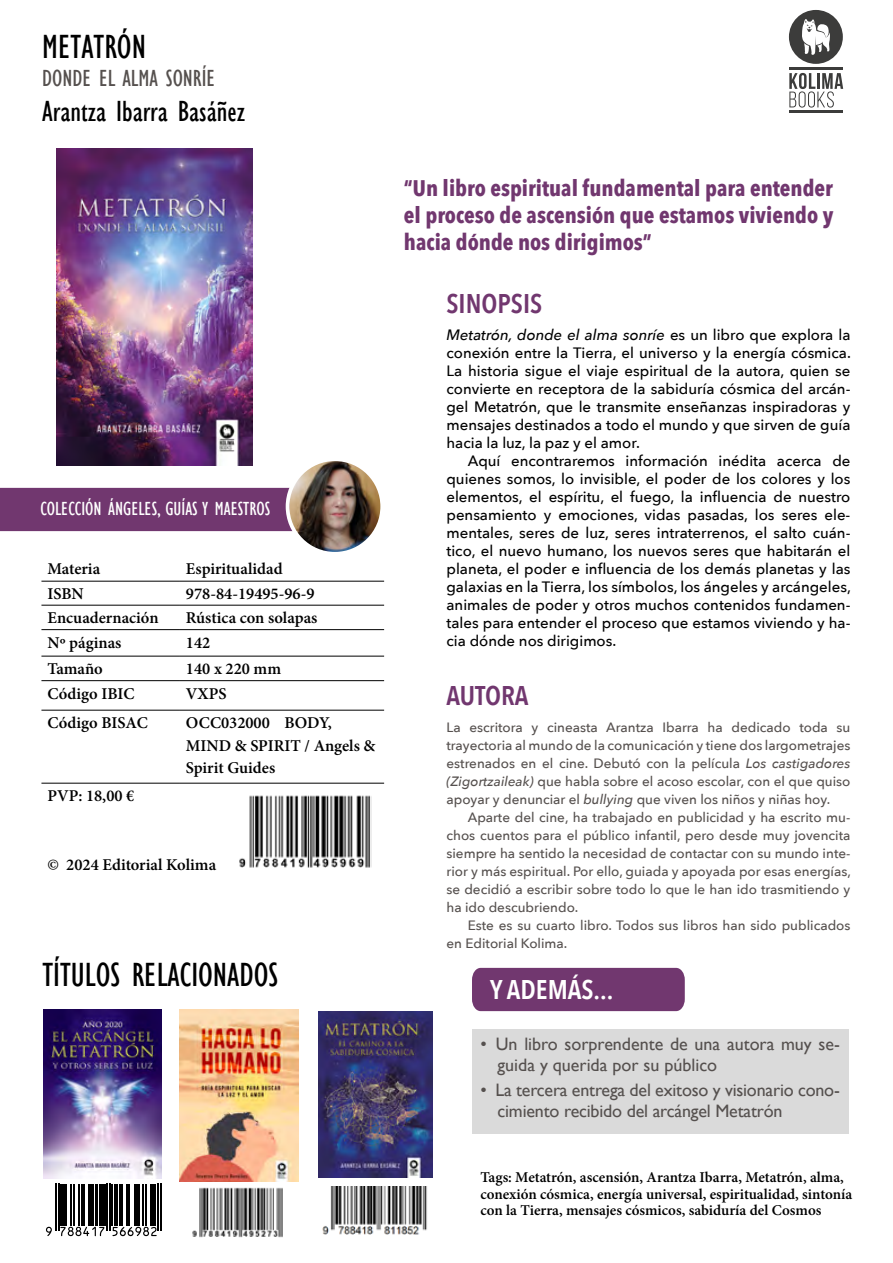
<style>
.page{position:relative;width:893px;height:1263px;background:#fff}
.page>*{position:absolute;margin:0;border:0;box-sizing:border-box;transform-origin:0 0}
.t1{font:condensed 34.5px "Gill Sans";color:#000}
.t2{font:condensed 30px "Gill Sans";color:#000}
.t3{font:600 27px "Avenir Next Condensed";color:#71376f}
.t4{font:600 27px "Avenir Next Condensed";color:#fff}
.t5{font:condensed 24px "Gill Sans";color:#55504e}
.t6{font:700 22.5px/27px "Avenir Next Condensed";color:#71376f;text-align:justify}
.t7{font:condensed 19.5px "Gill Sans";color:#fff}
.t8{font:18px/21px "Gill Sans";letter-spacing:-.01em;color:#55504e}
.t9{font:600 16.5px/22.5px "Minion Pro";color:#000}
.t10{font:500 15px/18px "Avenir Next";color:#000;text-align:justify}
.t11{font:600 15px/16.5px "Minion Pro";color:#000}
.t12{font:500 13.5px/18px "Avenir Next";color:#55504e;text-align:justify}
.s1{font-family:"Gill Sans Std"}
.s2{font-style:italic}
</style>
<div class="page">
<div style="left:789px;top:10px;width:54px;height:54px;background:#3c3c3b;border-radius:50%"></div>
<svg style="left:802px;top:19px;width:28px;height:36px"></svg>
<svg style="left:789px;top:73px;width:54px;height:35px"></svg>
<hr style="left:789px;top:111px;width:54px;height:2px;background:#3c3c3b">
<hr style="left:789px;top:67px;width:54px;height:3px;background:#3c3c3b">
<div style="left:472px;top:1029px;width:376px;height:58px;background:#dadada"></div>
<div style="left:472px;top:1075px;width:376px;height:59px;background:#dadada"></div>
<div style="left:0;top:488px;width:289px;height:43px;background:#71376f"></div>
<div style="left:472px;top:968px;width:213px;height:43px;background:#71376f"></div>
<hr style="left:180px;top:581px;width:204px;height:1px;background:#000">
<hr style="left:180px;top:605px;width:204px;height:1px;background:#000">
<hr style="left:180px;top:629px;width:204px;height:1px;background:#000">
<hr style="left:180px;top:656px;width:204px;height:1px;background:#000">
<hr style="left:180px;top:680px;width:204px;height:1px;background:#000">
<hr style="left:180px;top:710px;width:204px;height:1px;background:#000">
<hr style="left:180px;top:783px;width:204px;height:1px;background:#000">
<hr style="left:41px;top:581px;width:139px;height:1px;background:#000">
<hr style="left:41px;top:605px;width:139px;height:1px;background:#000">
<hr style="left:41px;top:629px;width:139px;height:1px;background:#000">
<hr style="left:41px;top:656px;width:139px;height:1px;background:#000">
<hr style="left:41px;top:680px;width:139px;height:1px;background:#000">
<hr style="left:41px;top:710px;width:139px;height:1px;background:#000">
<hr style="left:41px;top:783px;width:139px;height:1px;background:#000">
<img style="left:289px;top:462px;width:90px;height:89px">
<div style="left:286px;top:457px;width:98px;height:99px;border:4px solid #fff;border-radius:50%"></div>
<img style="left:44px;top:1009px;width:118px;height:169px">
<svg style="left:46px;top:1227px;width:6px;height:9px"></svg>
<hr style="left:56px;top:1184px;width:1px;height:47px;background:#000">
<hr style="left:58px;top:1184px;width:1px;height:47px;background:#000">
<hr style="left:60px;top:1184px;width:4px;height:41px;background:#000">
<hr style="left:65px;top:1184px;width:2px;height:41px;background:#000">
<hr style="left:70px;top:1184px;width:1px;height:41px;background:#000">
<hr style="left:74px;top:1184px;width:1px;height:41px;background:#000">
<hr style="left:78px;top:1184px;width:1px;height:41px;background:#000">
<hr style="left:81px;top:1184px;width:1px;height:41px;background:#000">
<hr style="left:83px;top:1184px;width:2px;height:41px;background:#000">
<hr style="left:88px;top:1184px;width:2px;height:41px;background:#000">
<hr style="left:91px;top:1184px;width:2px;height:41px;background:#000">
<hr style="left:96px;top:1184px;width:2px;height:41px;background:#000">
<svg style="left:60px;top:1227px;width:44px;height:9px"></svg>
<hr style="left:99px;top:1184px;width:3px;height:41px;background:#000">
<hr style="left:103px;top:1184px;width:3px;height:41px;background:#000">
<hr style="left:107px;top:1184px;width:1px;height:47px;background:#000">
<hr style="left:109px;top:1184px;width:1px;height:47px;background:#000">
<hr style="left:111px;top:1184px;width:1px;height:41px;background:#000">
<hr style="left:115px;top:1184px;width:3px;height:41px;background:#000">
<hr style="left:119px;top:1184px;width:1px;height:41px;background:#000">
<hr style="left:121px;top:1184px;width:1px;height:41px;background:#000">
<hr style="left:127px;top:1184px;width:1px;height:41px;background:#000">
<hr style="left:129px;top:1184px;width:1px;height:41px;background:#000">
<hr style="left:134px;top:1184px;width:4px;height:41px;background:#000">
<hr style="left:139px;top:1184px;width:1px;height:41px;background:#000">
<hr style="left:142px;top:1184px;width:1px;height:41px;background:#000">
<hr style="left:146px;top:1184px;width:1px;height:41px;background:#000">
<svg style="left:113px;top:1227px;width:44px;height:9px"></svg>
<hr style="left:150px;top:1184px;width:2px;height:41px;background:#000">
<hr style="left:153px;top:1184px;width:3px;height:41px;background:#000">
<hr style="left:158px;top:1184px;width:1px;height:47px;background:#000">
<hr style="left:160px;top:1184px;width:1px;height:47px;background:#000">
<img style="left:318px;top:1011px;width:115px;height:166px">
<img style="left:322px;top:1186px;width:105px;height:49px">
<img style="left:180px;top:1010px;width:119px;height:171px">
<img style="left:192px;top:1187px;width:91px;height:51px">
<img style="left:56px;top:149px;width:197px;height:316px">
<img style="left:239px;top:795px;width:132px;height:73px">
<h1 class="t1" style="left:42px;top:27px;width:105px">METATRÓN</h1>
<h3 class="t5" style="left:42px;top:64px;width:174px">DONDE EL ALMA SONRÍE</h3>
<h2 class="t2" style="left:42px;top:93px;width:205px">Arantza Ibarra Basá<span class="s1">ñ</span>ez</h2>
<h3 class="t7" style="left:40px;top:497px;width:231px">COLECCIÓN ÁNGELES, GUÍAS Y MAESTROS</h3>
<p class="t9" style="left:47px;top:557px;width:54px">Materia</p>
<p class="t9" style="left:186px;top:557px;width:98px">Espiritualidad</p>
<p class="t9" style="left:47px;top:582px;width:38px">ISBN</p>
<p class="t9" style="left:186px;top:582px;width:130px">978-84-19495-96-9</p>
<p class="t9" style="left:47px;top:606px;width:113px">Encuadernación</p>
<p class="t9" style="left:186px;top:606px;width:133px">Rústica con solapas</p>
<p class="t9" style="left:47px;top:631px;width:75px">Nº páginas</p>
<p class="t9" style="left:186px;top:631px;width:26px">142</p>
<p class="t9" style="left:47px;top:657px;width:57px">Tamaño</p>
<p class="t9" style="left:186px;top:657px;width:97px">140 x 220 mm</p>
<p class="t9" style="left:47px;top:682px;width:88px">Código IBIC</p>
<p class="t9" style="left:186px;top:682px;width:42px">VXPS</p>
<p class="t9" style="left:47px;top:711px;width:102px">Código BISAC</p>
<p class="t9" style="left:186px;top:711px;width:191px">OCC032000 BODY,<br>MIND &amp; SPIRIT / Angels &amp;<br>Spirit Guides</p>
<p class="t9" style="left:47px;top:784px;width:88px">PVP: 18,00 €</p>
<p class="t9" style="left:47px;top:853px;width:170px">© 2024 Editorial Kolima</p>
<h1 class="t1" style="left:43px;top:954px;width:237px">TÍTULOS RELACIONADOS</h1>
<h3 class="t6" style="left:404px;top:175px;width:431px">“Un libro espiritual fundamental para entender el proceso de ascensión que estamos viviendo y hacia dónde nos dirigimos”</h3>
<h3 class="t3" style="left:446px;top:280px;width:97px">SINOPSIS</h3>
<p class="t10" style="left:446px;top:325px;width:406px"><span class="s2">Metatrón, donde el alma sonríe</span> es un libro que explora la conexión entre la Tierra, el universo y la energía cósmica.<br>La historia sigue el viaje espiritual de la autora, quien se convierte en receptora de la sabiduría cósmica del arcán&shy;gel Metatrón, que le transmite enseñanzas inspiradoras y mensajes destinados a todo el mundo y que sirven de guía hacia la luz, la paz y el amor.</p>
<p class="t10" style="left:446px;top:451px;width:406px;text-indent:21px">Aquí encontraremos información inédita acerca de quienes somos, lo invisible, el poder de los colores y los elementos, el espíritu, el fuego, la influencia de nuestro pensamiento y emociones, vidas pasadas, los seres ele&shy;mentales, seres de luz, seres intraterrenos, el salto cuán&shy;tico, el nuevo humano, los nuevos seres que habitarán el planeta, el poder e influencia de los demás planetas y las galaxias en la Tierra, los símbolos, los ángeles y arcángeles, animales de poder y otros muchos contenidos fundamen&shy;tales para entender el proceso que estamos viviendo y ha&shy;cia dónde nos dirigimos.</p>
<h3 class="t3" style="left:446px;top:672px;width:84px">AUTORA</h3>
<p class="t12" style="left:446px;top:718px;width:405px">La escritora y cineasta Arantza Ibarra ha dedicado toda su trayectoria al mundo de la comunicación y tiene dos largometrajes estrenados en el cine. Debutó con la película <span class="s2">Los castigadores (Zigortzaileak)</span> que habla sobre el acoso escolar, con el que quiso apoyar y denunciar el <span class="s2">bullying</span> que viven los niños y niñas hoy.</p>
<p class="t12" style="left:446px;top:808px;width:406px;text-indent:21px">Aparte del cine, ha trabajado en publicidad y ha escrito mu&shy;chos cuentos para el público infantil, pero desde muy jovencita siempre ha sentido la necesidad de contactar con su mundo inte&shy;rior y más espiritual. Por ello, guiada y apoyada por esas energías, se decidió a escribir sobre todo lo que le han ido trasmitiendo y ha ido descubriendo.</p>
<p class="t12" style="left:446px;top:915px;width:405px;text-indent:21px">Este es su cuarto libro. Todos sus libros han sido publicados en Editorial Kolima.</p>
<h3 class="t4" style="left:490px;top:966px;width:125px">Y ADEMÁS...</h3>
<p class="t8" style="left:497px;top:1033px;width:344px;text-indent:-17px">• Un libro sorprendente de una autora muy se&shy;guida y querida por su público</p>
<p class="t8" style="left:497px;top:1080px;width:344px;text-indent:-17px">• La tercera entrega del exitoso y visionario cono&shy;cimiento recibido del arcángel Metatrón</p>
<p class="t11" style="left:480px;top:1169px;width:373px">Tags: Metatrón, ascensión, Arantza Ibarra, Metatrón, alma, conexión cósmica, energía universal, espiritualidad, sintonía con la Tierra, mensajes cósmicos, sabiduría del Cosmos</p>
</div>
